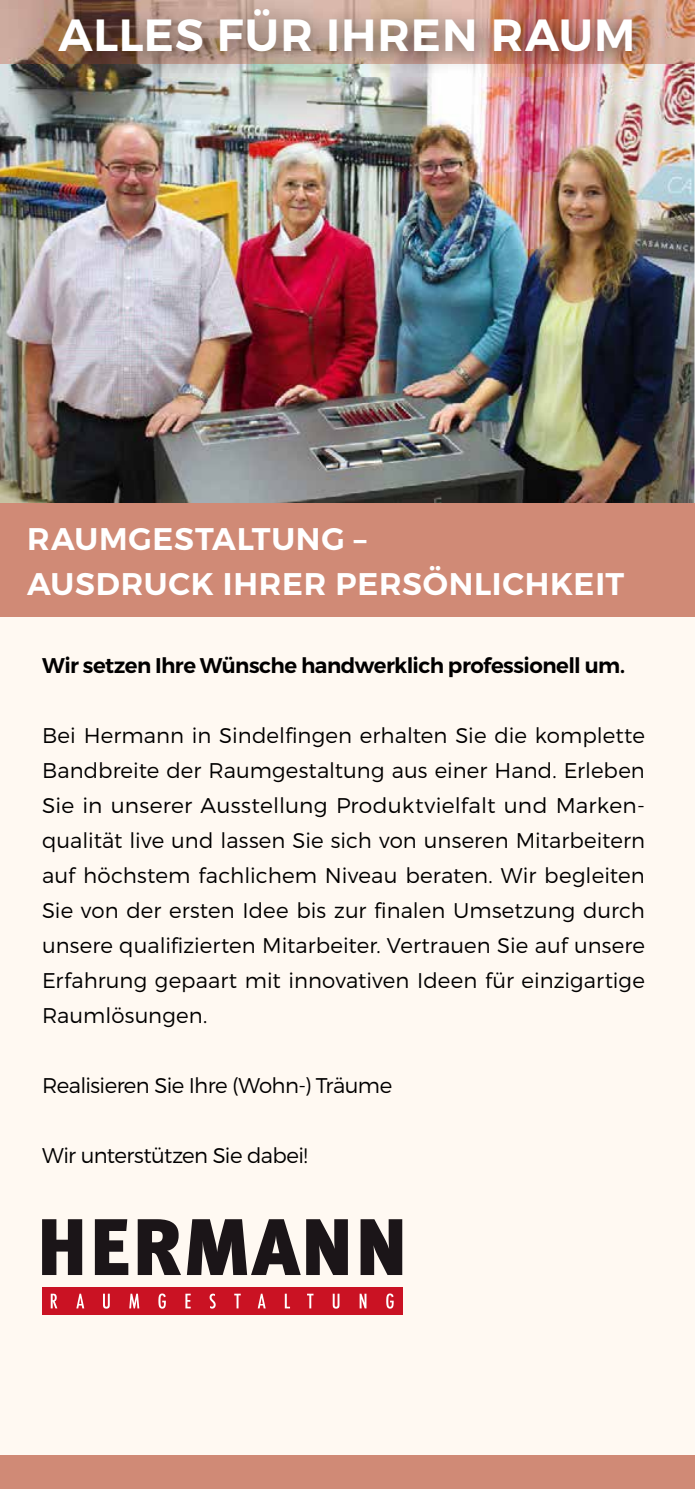
<style>
.page{position:relative;width:695px;height:1489px;background:#fff}
.page>*{position:absolute;margin:0;border:0;box-sizing:border-box;transform-origin:0 0}
.t1{font:600 45px "Montserrat";letter-spacing:.02em;color:#fff}
.t2{font:600 31.25px/45px "Montserrat";letter-spacing:.025em;color:#fff}
.t3{font:300 21.25px/35px "Montserrat";letter-spacing:-.01em;color:#000;text-align:justify}
.t4{font:600 21.25px "Montserrat";letter-spacing:-.025em;color:#000}
.t5{font:300 21.25px "Montserrat";letter-spacing:-.03em;color:#000}
</style>
<div class="page">
<div style="left:0;top:503px;width:694px;height:985px;background:#fff9f2"></div>
<img style="left:0;top:0;width:694px;height:503px">
<div style="left:0;top:503px;width:694px;height:114px;background:#d08a76"></div>
<img style="left:45px;top:64px;width:612px;height:12px">
<div style="left:42px;top:1286px;width:360px;height:28px;background:#ca1223"></div>
<svg style="left:42px;top:1219px;width:360px;height:55px"></svg>
<svg style="left:51px;top:1293px;width:342px;height:15px"></svg>
<div style="left:0;top:1455px;width:694px;height:33px;background:#d08a76"></div>
<h1 class="t1" style="left:59px;top:7px;width:578px">ALLES FÜR IHREN RAUM</h1>
<h2 class="t2" style="left:27px;top:517px;width:598px">RAUMGESTALTUNG –<br>AUSDRUCK IHRER PERSÖNLICHKEIT</h2>
<p class="t4" style="left:42px;top:652px;width:584px">Wir setzen Ihre Wünsche handwerklich professionell um.</p>
<p class="t3" style="left:42px;top:717px;width:604px">Bei Hermann in Sindelfingen erhalten Sie die komplette Bandbreite der Raumgestaltung aus einer Hand. Erleben Sie in unserer Ausstellung Produktvielfalt und Marken&shy;qualität live und lassen Sie sich von unseren Mitarbeitern auf höchstem fachlichem Niveau beraten. Wir begleiten Sie von der ersten Idee bis zur finalen Umsetzung durch unsere qualifizierten Mitarbeiter. Vertrauen Sie auf unsere Erfahrung gepaart mit innovativen Ideen für einzigartige Raumlösungen.</p>
<p class="t3" style="left:42px;top:1067px;width:351px">Realisieren Sie Ihre (Wohn-) Träume</p>
<p class="t5" style="left:42px;top:1142px;width:267px">Wir unterstützen Sie dabei!</p>
</div>
